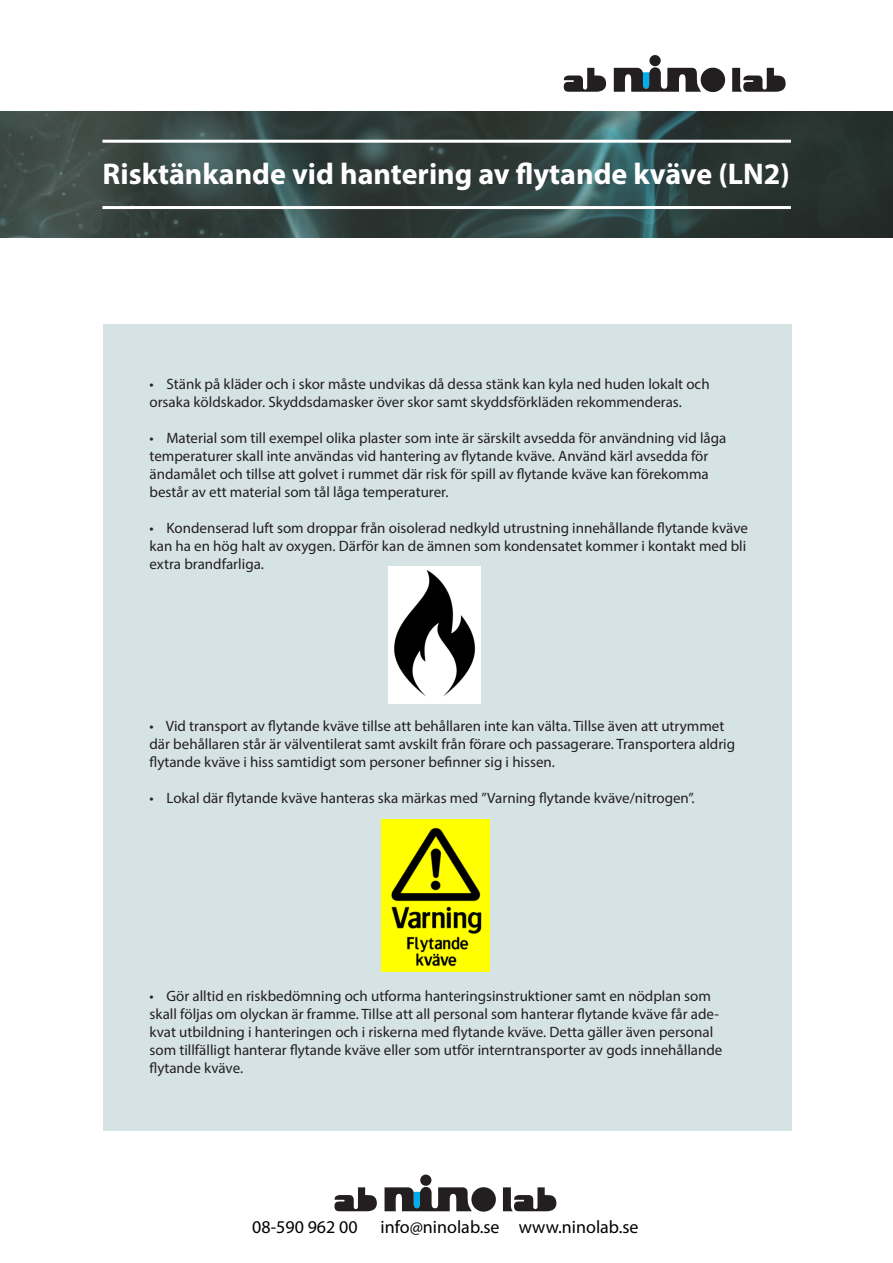
<style>
.page{position:relative;width:893px;height:1263px;background:#fff}
.page>*{position:absolute;margin:0;border:0;box-sizing:border-box;transform-origin:0 0}
.t1{font:700 30px "Myriad Pro";color:#fff}
.t2{font:18px "Myriad Pro";color:#000001}
.t3{font:15px/18px "Myriad Pro";color:#231f20}
</style>
<div class="page">
<img style="left:0;top:111px;width:893px;height:127px">
<hr style="left:102px;top:140px;width:689px;height:3px;background:#fff">
<hr style="left:102px;top:206px;width:689px;height:3px;background:#fff">
<svg style="left:564px;top:68px;width:42px;height:24px"></svg>
<svg style="left:732px;top:68px;width:54px;height:24px"></svg>
<svg style="left:614px;top:67px;width:87px;height:25px"></svg>
<div style="left:701px;top:68px;width:24px;height:24px;background:#231f20;border-radius:50%"></div>
<div style="left:649px;top:55px;width:12px;height:11px;background:#231f20;border-radius:50%"></div>
<div style="left:104px;top:325px;width:688px;height:806px;background:#d6e3e4"></div>
<svg style="left:334px;top:1187px;width:43px;height:24px"></svg>
<svg style="left:503px;top:1187px;width:53px;height:24px"></svg>
<svg style="left:385px;top:1187px;width:87px;height:24px"></svg>
<div style="left:471px;top:1187px;width:25px;height:24px;background:#231f20;border-radius:50%"></div>
<div style="left:420px;top:1174px;width:11px;height:12px;background:#231f20;border-radius:50%"></div>
<img style="left:382px;top:820px;width:107px;height:151px">
<img style="left:389px;top:566px;width:91px;height:138px">
<p class="t1" style="left:102px;top:154px;width:689px">Risktänkande vid hantering av flytande kväve (LN2)</p>
<p class="t3" style="left:150px;top:374px;width:562px">• Stänk på kläder och i skor måste undvikas då dessa stänk kan kyla ned huden lokalt och orsaka köldskador. Skyddsdamasker över skor samt skyddsförkläden rekommenderas.</p>
<p class="t3" style="left:150px;top:428px;width:578px">• Material som till exempel olika plaster som inte är särskilt avsedda för användning vid låga temperaturer skall inte användas vid hantering av flytande kväve. Använd kärl avsedda för ändamålet och tillse att golvet i rummet där risk för spill av flytande kväve kan förekomma består av ett material som tål låga temperaturer.</p>
<p class="t3" style="left:150px;top:518px;width:600px;text-align:justify">• Kondenserad luft som droppar från oisolerad nedkyld utrustning innehållande flytande kväve kan ha en hög halt av oxygen. Därför kan de ämnen som kondensatet kommer i kontakt med bli extra brandfarliga.</p>
<p class="t3" style="left:150px;top:716px;width:587px">• Vid transport av flytande kväve tillse att behållaren inte kan välta. Tillse även att utrymmet där behållaren står är välventilerat samt avskilt från förare och passagerare. Transportera aldrig flytande kväve i hiss samtidigt som personer befinner sig i hissen.</p>
<p class="t3" style="left:150px;top:788px;width:546px">• Lokal där flytande kväve hanteras ska märkas med ”Varning flytande kväve/nitrogen”.</p>
<p class="t3" style="left:150px;top:986px;width:574px">• Gör alltid en riskbedömning och utforma hanteringsinstruktioner samt en nödplan som skall följas om olyckan är framme. Tillse att all personal som hanterar flytande kväve får ade&shy;kvat utbildning i hanteringen och i riskerna med flytande kväve. Detta gäller även personal som tillfälligt hanterar flytande kväve eller som utför interntransporter av gods innehållande flytande kväve.</p>
<p class="t2" style="left:252px;top:1216px;width:107px">08-590 962 00</p>
<p class="t2" style="left:381px;top:1216px;width:260px">info@ninolab.se www.ninolab.se</p>
</div>
